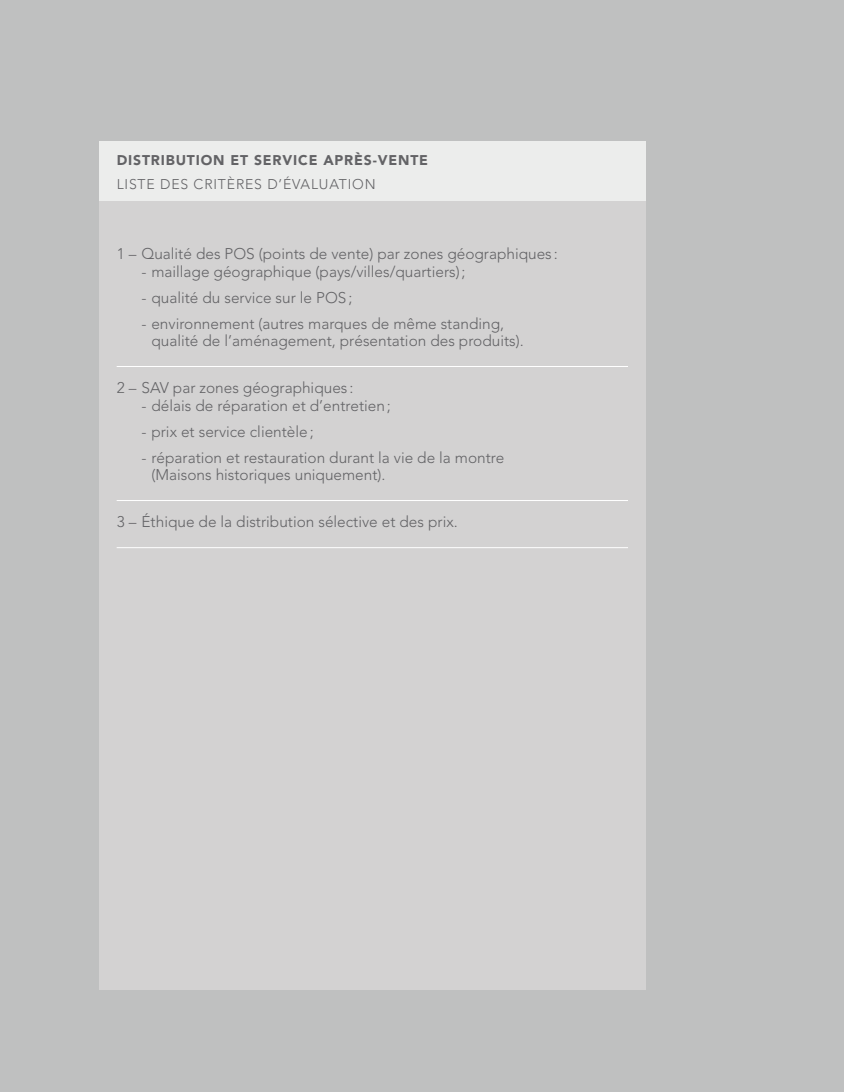
<style>
.page{position:relative;width:844px;height:1092px;background:#fff}
.page>*{position:absolute;margin:0;border:0;box-sizing:border-box;transform-origin:0 0}
.t1{font:300 15.4px/17.3px "Avenir LT";color:#636366}
.t2{font:900 14px "Avenir LT";letter-spacing:.06em;color:#636366}
.t3{font:300 14px "Avenir LT";letter-spacing:.06em;color:#636366}
</style>
<div class="page">
<div style="left:0;top:0;width:843px;height:1091px;background:#bfc0c0"></div>
<div style="left:99px;top:141px;width:546px;height:849px;background:#d3d2d2"></div>
<div style="left:99px;top:141px;width:546px;height:60px;background:#ecedec"></div>
<hr style="left:117px;top:366px;width:511px;height:1px;background:#fff">
<hr style="left:117px;top:500px;width:511px;height:1px;background:#fff">
<hr style="left:117px;top:547px;width:511px;height:1px;background:#fff">
<p class="t2" style="left:117px;top:152px;width:313px">DISTRIBUTION ET SERVICE APRÈS-VENTE</p>
<p class="t3" style="left:117px;top:175px;width:260px">LISTE DES CRITÈRES D’ÉVALUATION</p>
<p class="t1" style="left:117px;top:245px;width:442px">1 – Qualité des POS (points de vente) par zones géographiques :</p>
<p class="t1" style="left:141px;top:263px;width:325px">- maillage géographique (pays/villes/quartiers);</p>
<p class="t1" style="left:141px;top:289px;width:212px">- qualité du service sur le POS;</p>
<p class="t1" style="left:151px;top:315px;width:374px;text-indent:-10px">- environnement (autres marques de même standing, qualité de l’aménagement, présentation des produits).</p>
<p class="t1" style="left:117px;top:379px;width:238px">2 – SAV par zones géographiques :</p>
<p class="t1" style="left:141px;top:397px;width:251px">- délais de réparation et d’entretien;</p>
<p class="t1" style="left:141px;top:423px;width:174px">- prix et service clientèle;</p>
<p class="t1" style="left:151px;top:449px;width:354px;text-indent:-10px">- réparation et restauration durant la vie de la montre (Maisons historiques uniquement).</p>
<p class="t1" style="left:117px;top:513px;width:342px">3 – Éthique de la distribution sélective et des prix.</p>
</div>
